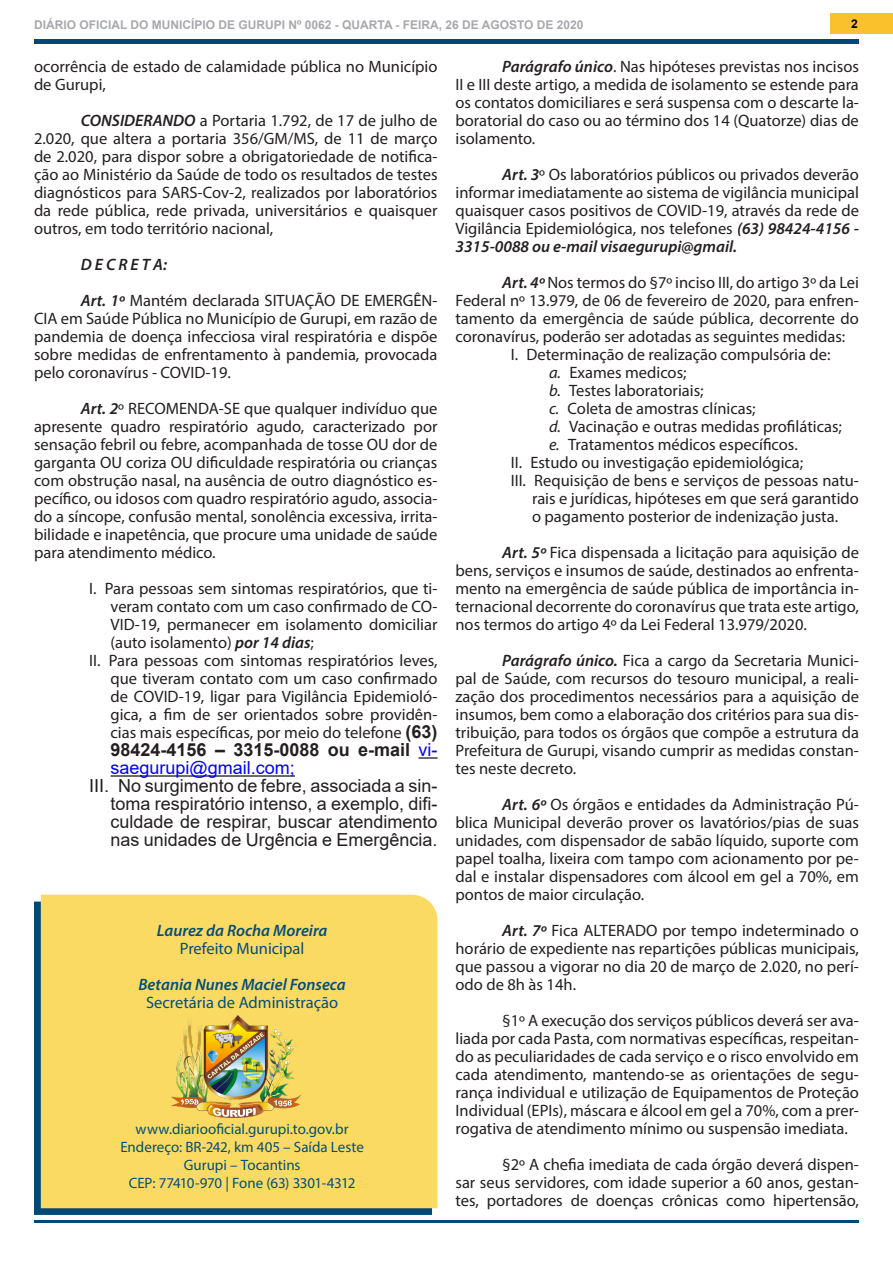
<style>
.page{position:relative;width:893px;height:1263px;background:#fff}
.page>*{position:absolute;margin:0;border:0;box-sizing:border-box;transform-origin:0 0}
.t1{font:18px/18px "Arial";color:#231f20;text-align:justify}
.t2{font:700 18px/18px "Arial";color:#231f20}
.texto{font:16.5px/18px "Myriad Pro";color:#231f20;text-align:justify}
.conteudosuma{font:italic 600 16.5px "Myriad Pro";color:#054e79}
.conteudosuma-2{font:16.5px "Myriad Pro";color:#054e79}
.texto-2{font:italic 600 16.5px "Myriad Pro";color:#231f20}
.conteudosuma-3{font:15px "Myriad Pro";color:#054e79}
.conteudosuma-4{font:15px "Myriad Pro";letter-spacing:-.025em;color:#054e79}
.t3{font:700 12px "Arial";color:#a8a9ad}
.t4{font:700 12px "Arial";color:#000001}
.s1{font-weight:600;font-style:italic}
.s2{font-family:"Arial";font-weight:700;font-size:18px}
.s3{font-weight:400;color:#00f}
.s4{font-style:italic}
</style>
<div class="page">
<hr style="left:34px;top:1220px;width:825px;height:3px;background:#004876">
<div style="left:831px;top:13px;width:62px;height:21px;background:#fac12d"></div>
<hr style="left:34px;top:40px;width:825px;height:4px;background:#004876">
<svg style="left:34px;top:901px;width:398px;height:314px;background:#094d76"></svg>
<div style="left:41px;top:895px;width:396px;height:313px;background:#fada63"></div>
<img style="left:171px;top:1015px;width:129px;height:103px">
<svg style="left:418px;top:757px;width:19px;height:2px"></svg>
<hr style="left:111px;top:775px;width:184px;height:2px;background:#231f20">
<p class="t3" style="left:34px;top:16px;width:551px">DIÁRIO OFICIAL DO MUNICÍPIO DE GURUPI Nº 0062 - QUARTA - FEIRA, 26 DE AGOSTO DE 2020</p>
<p class="t4" style="left:851px;top:15px;width:8px">2</p>
<p class="texto" style="left:34px;top:57px;width:405px">ocorrência de estado de calamidade pública no Município de Gurupi,</p>
<p class="texto" style="left:34px;top:111px;width:405px;text-indent:47px"><span class="s1">CONSIDERANDO</span> a Portaria 1.792, de 17 de julho de 2.020, que altera a portaria 356/GM/MS, de 11 de março de 2.020, para dispor sobre a obrigatoriedade de notifica&shy;ção ao Ministério da Saúde de todo os resultados de testes diagnósticos para SARS-Cov-2, realizados por laboratórios da rede pública, rede privada, universitários e quaisquer outros, em todo território nacional,</p>
<p class="texto-2" style="left:81px;top:254px;width:88px">D E C R E T A:</p>
<p class="texto" style="left:34px;top:291px;width:405px;text-indent:47px"><span class="s1">Art. 1º</span> Mantém declarada SITUAÇÃO DE EMERGÊN-CIA em Saúde Pública no Município de Gurupi, em razão de pandemia de doença infecciosa viral respiratória e dispõe sobre medidas de enfrentamento à pandemia, provocada pelo coronavírus - COVID-19.</p>
<p class="texto" style="left:34px;top:399px;width:405px;text-indent:47px"><span class="s1">Art. 2</span>º RECOMENDA-SE que qualquer indivíduo que apresente quadro respiratório agudo, caracterizado por sensação febril ou febre, acompanhada de tosse OU dor de garganta OU coriza OU dificuldade respiratória ou crianças com obstrução nasal, na ausência de outro diagnóstico es&shy;pecífico, ou idosos com quadro respiratório agudo, associa&shy;do a síncope, confusão mental, sonolência excessiva, irrita&shy;bilidade e inapetência, que procure uma unidade de saúde para atendimento médico.</p>
<p class="texto" style="left:111px;top:579px;width:328px;text-indent:-21px">I. Para pessoas sem sintomas respiratórios, que ti&shy;veram contato com um caso confirmado de CO-VID-19, permanecer em isolamento domiciliar (auto isolamento) <span class="s1">por 14 dias</span>;</p>
<p class="texto" style="left:111px;top:651px;width:328px;text-indent:-21px">II. Para pessoas com sintomas respiratórios leves, que tiveram contato com um caso confirmado de COVID-19, ligar para Vigilância Epidemioló&shy;gica, a fim de ser orientados sobre providên&shy;cias mais específicas, por meio do telefone <span class="s2">(63)</span></p>
<p class="t2" style="left:111px;top:741px;width:328px">98424-4156 – 3315-0088 ou e-mail <span class="s3">vi&shy;saegurupi@gmail.com;</span></p>
<p class="t1" style="left:111px;top:777px;width:328px;text-indent:-21px">III. No surgimento de febre, associada a sin&shy;toma respiratório intenso, a exemplo, difi&shy;culdade de respirar, buscar atendimento nas unidades de Urgência e Emergência.</p>
<p class="conteudosuma" style="left:157px;top:920px;width:172px">Laurez da Rocha Moreira</p>
<p class="conteudosuma-2" style="left:180px;top:938px;width:126px">Prefeito Municipal</p>
<p class="conteudosuma" style="left:138px;top:974px;width:209px">Betania Nunes Maciel Fonseca</p>
<p class="conteudosuma-2" style="left:146px;top:992px;width:194px">Secretária de Administração</p>
<p class="conteudosuma-3" style="left:136px;top:1120px;width:215px">www.diariooficial.gurupi.to.gov.br</p>
<p class="conteudosuma-3" style="left:120px;top:1138px;width:245px">Endereço: BR-242, km 405 – Saída Leste</p>
<p class="conteudosuma-3" style="left:184px;top:1156px;width:118px">Gurupi – Tocantins</p>
<p class="conteudosuma-4" style="left:129px;top:1174px;width:228px">CEP: 77410-970 | Fone (63) 3301-4312</p>
<p class="texto" style="left:455px;top:57px;width:405px;text-indent:47px"><span class="s1">Parágrafo único</span>. Nas hipóteses previstas nos incisos II e III deste artigo, a medida de isolamento se estende para os contatos domiciliares e será suspensa com o descarte la&shy;boratorial do caso ou ao término dos 14 (Quatorze) dias de isolamento.</p>
<p class="texto" style="left:455px;top:165px;width:405px;text-indent:47px"><span class="s1">Art. 3</span>º Os laboratórios públicos ou privados deverão informar imediatamente ao sistema de vigilância municipal quaisquer casos positivos de COVID-19, através da rede de Vigilância Epidemiológica, nos telefones <span class="s1">(63) 98424-4156 - 3315-0088 ou e-mail visaegurupi@gmail.</span></p>
<p class="texto" style="left:455px;top:273px;width:405px;text-indent:47px"><span class="s1">Art. 4º</span> Nos termos do §7º inciso III, do artigo 3º da Lei Federal nº 13.979, de 06 de fevereiro de 2020, para enfren&shy;tamento da emergência de saúde pública, decorrente do coronavírus, poderão ser adotadas as seguintes medidas:</p>
<p class="texto" style="left:511px;top:345px;width:321px">I. Determinação de realização compulsória de:</p>
<p class="texto" style="left:549px;top:363px;width:139px"><span class="s4">a.</span> Exames medicos;</p>
<p class="texto" style="left:549px;top:381px;width:156px"><span class="s4">b.</span> Testes laboratoriais;</p>
<p class="texto" style="left:549px;top:399px;width:208px"><span class="s4">c.</span> Coleta de amostras clínicas;</p>
<p class="texto" style="left:549px;top:417px;width:294px"><span class="s4">d.</span> Vacinação e outras medidas profiláticas;</p>
<p class="texto" style="left:549px;top:435px;width:250px"><span class="s4">e.</span> Tratamentos médicos específicos.</p>
<p class="texto" style="left:511px;top:453px;width:294px">II. Estudo ou investigação epidemiológica;</p>
<p class="texto" style="left:532px;top:471px;width:328px;text-indent:-21px">III. Requisição de bens e serviços de pessoas natu&shy;rais e jurídicas, hipóteses em que será garantido o pagamento posterior de indenização justa.</p>
<p class="texto" style="left:455px;top:543px;width:405px;text-indent:47px"><span class="s1">Art. 5º</span> Fica dispensada a licitação para aquisição de bens, serviços e insumos de saúde, destinados ao enfrenta&shy;mento na emergência de saúde pública de importância in&shy;ternacional decorrente do coronavírus que trata este artigo, nos termos do artigo 4º da Lei Federal 13.979/2020.</p>
<p class="texto" style="left:455px;top:651px;width:405px;text-indent:47px"><span class="s1">Parágrafo único.</span> Fica a cargo da Secretaria Munici&shy;pal de Saúde, com recursos do tesouro municipal, a reali&shy;zação dos procedimentos necessários para a aquisição de insumos, bem como a elaboração dos critérios para sua dis&shy;tribuição, para todos os órgãos que compõe a estrutura da Prefeitura de Gurupi, visando cumprir as medidas constan&shy;tes neste decreto.</p>
<p class="texto" style="left:455px;top:795px;width:405px;text-indent:47px"><span class="s1">Art. 6º</span> Os órgãos e entidades da Administração Pú&shy;blica Municipal deverão prover os lavatórios/pias de suas unidades, com dispensador de sabão líquido, suporte com papel toalha, lixeira com tampo com acionamento por pe&shy;dal e instalar dispensadores com álcool em gel a 70%, em pontos de maior circulação.</p>
<p class="texto" style="left:455px;top:921px;width:405px;text-indent:47px"><span class="s1">Art. 7º</span> Fica ALTERADO por tempo indeterminado o horário de expediente nas repartições públicas municipais, que passou a vigorar no dia 20 de março de 2.020, no perí&shy;odo de 8h às 14h.</p>
<p class="texto" style="left:455px;top:1011px;width:405px;text-indent:47px">§1º A execução dos serviços públicos deverá ser ava&shy;liada por cada Pasta, com normativas específicas, respeitan&shy;do as peculiaridades de cada serviço e o risco envolvido em cada atendimento, mantendo-se as orientações de segu&shy;rança individual e utilização de Equipamentos de Proteção Individual (EPIs), máscara e álcool em gel a 70%, com a prer&shy;rogativa de atendimento mínimo ou suspensão imediata.</p>
<p class="texto" style="left:455px;top:1155px;width:405px;text-indent:47px">§2º A chefia imediata de cada órgão deverá dispen&shy;sar seus servidores, com idade superior a 60 anos, gestan&shy;tes, portadores de doenças crônicas como hipertensão,</p>
</div>
